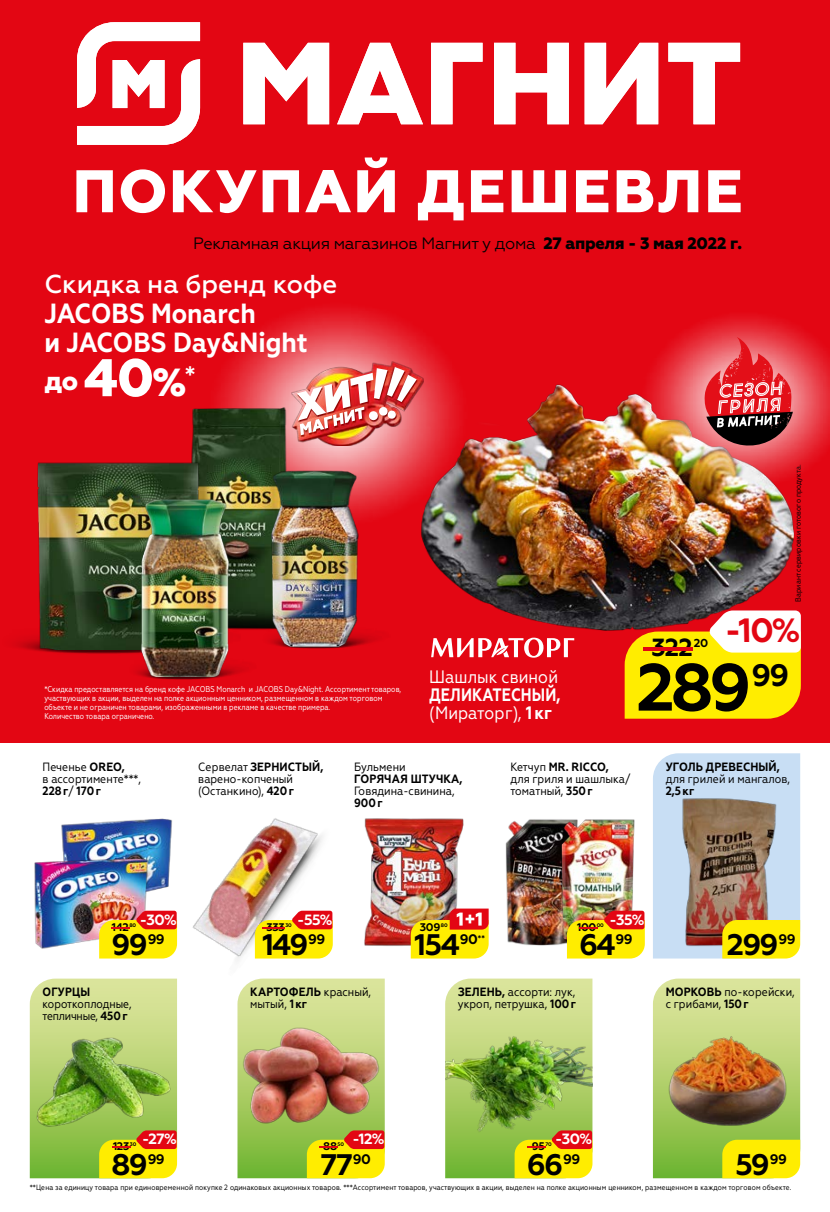
<style>
.page{position:relative;width:830px;height:1212px;background:#fff}
.page>*{position:absolute;margin:0;border:0;box-sizing:border-box;transform-origin:0 0}
.t1{font:700 66.45px "Geometria";color:#000}
.t2{font:800 60px "Geometria";letter-spacing:.03em;color:#fff}
.t3{font:700 33.6px "Geometria";color:#e30613}
.t4{font:700 29.7px "Geometria";letter-spacing:-.055em;color:#000}
.t5{font:700 27.75px/28.8px "Geometria Narrow";color:#fff}
.t6{font:500 25.95px "Geometria";color:#fff}
.t7{font:800 25.95px "Geometria";color:#fff}
.t8{font:700 24.75px "Geometria";color:#000}
.t9{font:700 18px/18px "Geometria Narrow";letter-spacing:.01em;color:#fff;scale:.9 1}
.t10{font:18px "Geometria Narrow";color:#fff}
.t11{font:16.5px "Geometria";letter-spacing:-.02em;color:#000}
.t12{font:700 14.85px "Geometria";color:#fff}
.t13{font:12px/12px "Geometria Narrow";color:#000}
.t14{font:700 12px "Geometria Narrow";letter-spacing:.01em;color:#000}
.t15{font:700 11.55px "Geometria";color:#000}
.t16{font:700 11.1px "Geometria";letter-spacing:-.03em;color:#000}
.t17{font:8.4px/9px "Geometria Narrow";color:#fff;scale:.94 1}
.t18{font:7.65px "Geometria Narrow";letter-spacing:.01em;color:#000}
.t19{font:700 5.1px "Geometria";color:#000}
.s1{font-weight:800}
.s2{font-size:52.95px}
.s3{font-size:39.15px}
.s4{font-weight:400}
.s5{font-size:24.75px;color:#e30613}
.s6{font-weight:700}
.s7{color:#e30613}
.s8{font-size:11.1px;color:#e30613}
</style>
<div class="page">
<div style="left:0;top:0;width:829px;height:743px;background:#e30613"></div>
<img style="left:218px;top:309px;width:227px;height:206px">
<svg style="left:431px;top:43px;width:51px;height:81px"></svg>
<svg style="left:494px;top:43px;width:74px;height:81px"></svg>
<svg style="left:668px;top:43px;width:71px;height:81px"></svg>
<svg style="left:584px;top:43px;width:74px;height:81px"></svg>
<svg style="left:243px;top:43px;width:86px;height:81px"></svg>
<svg style="left:337px;top:43px;width:86px;height:81px"></svg>
<svg style="left:77px;top:22px;width:123px;height:123px"></svg>
<img style="left:799px;top:794px;width:2px;height:152px">
<img style="left:396px;top:366px;width:405px;height:282px">
<img style="left:192px;top:818px;width:128px;height:143px">
<img style="left:61px;top:818px;width:111px;height:73px">
<img style="left:34px;top:844px;width:116px;height:115px">
<svg style="left:624px;top:610px;width:176px;height:109px;background:#eed232"></svg>
<svg style="left:99px;top:911px;width:78px;height:47px;background:#f5b411"></svg>
<img style="left:488px;top:819px;width:43px;height:126px">
<img style="left:531px;top:819px;width:114px;height:127px">
<svg style="left:566px;top:911px;width:78px;height:47px;background:#f0b610"></svg>
<svg style="left:653px;top:753px;width:146px;height:205px;background:#b7b29f"></svg>
<svg style="left:255px;top:911px;width:77px;height:47px;background:#f6c01e"></svg>
<img style="left:364px;top:818px;width:100px;height:128px">
<svg style="left:410px;top:908px;width:78px;height:50px;background:#f0ba1d"></svg>
<svg style="left:431px;top:638px;width:143px;height:20px"></svg>
<img style="left:629px;top:317px;width:200px;height:191px">
<svg style="left:703px;top:337px;width:89px;height:110px"></svg>
<img style="left:652px;top:978px;width:147px;height:200px">
<img style="left:237px;top:978px;width:147px;height:200px">
<img style="left:445px;top:978px;width:147px;height:200px">
<svg style="left:30px;top:978px;width:147px;height:200px;background:#aec65a"></svg>
<img style="left:191px;top:400px;width:105px;height:186px">
<img style="left:238px;top:586px;width:26px;height:34px">
<img style="left:27px;top:611px;width:214px;height:43px">
<img style="left:15px;top:451px;width:211px;height:198px">
<img style="left:106px;top:650px;width:139px;height:30px">
<img style="left:135px;top:497px;width:103px;height:180px">
<img style="left:291px;top:361px;width:132px;height:84px">
<img style="left:297px;top:367px;width:119px;height:68px">
<img style="left:239px;top:620px;width:139px;height:36px">
<img style="left:264px;top:464px;width:107px;height:189px">
<h2 class="t2" style="left:72px;top:156px;width:671px">ПОКУПАЙ ДЕШЕВЛЕ</h2>
<h3 class="t11" style="left:193px;top:234px;width:550px">Рекламная акция магазинов Магнит у дома <span class="s1">27 апреля - 3 мая 2022 г.</span></h3>
<h3 class="t6" style="left:44px;top:269px;width:294px">Скидка на бренд кофе</h3>
<h3 class="t5" style="left:44px;top:299px;width:265px">JACOBS Monarch<br>и JACOBS Day&amp;Night</h3>
<h3 class="t7" style="left:44px;top:366px;width:153px">до <span class="s2">40</span><span class="s3">%</span><sup>*</sup></h3>
<p class="t17" style="left:44px;top:684px;width:381px">*Скидка предоставляется на бренд кофе JACOBS Monarch и JACOBS Day&amp;Night. Ассортимент товаров, участвующих в акции, выделен на полке акционным ценником, размещенном в каждом торговом объекте и не ограничен товарами, изображенными в рекламе в качестве примера.<br>Количество товара ограничено.</p>
<h3 class="t10" style="left:429px;top:666px;width:130px">Шашлык свиной</h3>
<h3 class="t9" style="left:429px;top:686px;width:147px">ДЕЛИКАТЕСНЫЙ, <span class="s4">(Мираторг),</span> 1кг</h3>
<p class="t18" style="left:793px;top:602px;width:139px;rotate:-90deg">Вариант сервировки готового продукта.</p>
<h3 class="t3" style="left:724px;top:610px;width:77px">-10%</h3>
<h3 class="t8" style="left:651px;top:632px;width:43px">322</h3>
<p class="t15" style="left:627px;top:636px;width:82px"><span class="s5">-</span>20</p>
<h1 class="t1" style="left:636px;top:648px;width:154px">289<sup>99</sup></h1>
<p class="t13" style="left:43px;top:761px;width:100px">Печенье <span class="s6">OREO,<br></span>в ассортименте***,<br><span class="s6">228г</span>/ <span class="s6">170г</span></p>
<p class="t13" style="left:198px;top:761px;width:126px">Сервелат <span class="s6">ЗЕРНИСТЫЙ, </span>варено-копченый (Останкино), <span class="s6">420г</span></p>
<p class="t13" style="left:354px;top:761px;width:53px">Бульмени</p>
<p class="t14" style="left:354px;top:772px;width:110px">ГОРЯЧАЯ ШТУЧКА,</p>
<p class="t13" style="left:354px;top:785px;width:102px">Говядина-свинина,</p>
<p class="t14" style="left:354px;top:796px;width:30px">900г</p>
<p class="t13" style="left:510px;top:761px;width:121px">Кетчуп <span class="s6">MR. RICCO, </span>для гриля и шашлыка/ томатный, <span class="s6">350г</span></p>
<p class="t14" style="left:665px;top:760px;width:115px">УГОЛЬ ДРЕВЕСНЫЙ,</p>
<p class="t13" style="left:665px;top:773px;width:126px">для грилей и мангалов,</p>
<p class="t14" style="left:665px;top:784px;width:30px">2,5кг</p>
<p class="t12" style="left:140px;top:911px;width:39px">-30%</p>
<h3 class="t4" style="left:111px;top:927px;width:55px">99<sup>99</sup></h3>
<p class="t16" style="left:105px;top:920px;width:32px"><span class="s7">-</span>142<sup>80</sup></p>
<p class="t12" style="left:297px;top:911px;width:37px">-55%</p>
<p class="t19" style="left:256px;top:922px;width:38px"><span class="s8">-</span>30</p>
<p class="t16" style="left:266px;top:920px;width:20px">333</p>
<h3 class="t4" style="left:262px;top:927px;width:64px">149<sup>99</sup></h3>
<p class="t16" style="left:419px;top:920px;width:29px">309<sup>80</sup></p>
<h3 class="t4" style="left:414px;top:927px;width:72px">154<sup>90</sup><sup>**</sup></h3>
<p class="t12" style="left:609px;top:911px;width:37px">-35%</p>
<h3 class="t4" style="left:578px;top:927px;width:55px">64<sup>99</sup></h3>
<h3 class="t4" style="left:726px;top:927px;width:70px">299<sup>99</sup></h3>
<p class="t16" style="left:573px;top:920px;width:32px"><span class="s7">-</span>100<sup>00</sup></p>
<p class="t14" style="left:43px;top:985px;width:49px">ОГУРЦЫ</p>
<p class="t13" style="left:43px;top:998px;width:90px">короткоплодные, тепличные, <span class="s6">450г</span></p>
<p class="t13" style="left:250px;top:986px;width:122px"><span class="s6">КАРТОФЕЛЬ</span> красный, мытый, <span class="s6">1кг</span></p>
<p class="t13" style="left:457px;top:986px;width:120px"><span class="s6">ЗЕЛЕНЬ,</span> ассорти: лук, укроп, петрушка, <span class="s6">100г</span></p>
<p class="t13" style="left:665px;top:986px;width:130px"><span class="s6">МОРКОВЬ</span> по-корейски, с грибами, <span class="s6">150г</span></p>
<p class="t12" style="left:142px;top:1130px;width:36px">-27%</p>
<h3 class="t4" style="left:111px;top:1147px;width:55px">89<sup>99</sup></h3>
<h3 class="t4" style="left:735px;top:1147px;width:53px">59<sup>99</sup></h3>
<p class="t12" style="left:352px;top:1130px;width:34px">-12%</p>
<h3 class="t4" style="left:320px;top:1147px;width:52px">77<sup>90</sup></h3>
<p class="t12" style="left:555px;top:1130px;width:39px">-30%</p>
<h3 class="t4" style="left:526px;top:1147px;width:55px">66<sup>99</sup></h3>
<p class="t16" style="left:106px;top:1140px;width:32px"><span class="s7">-</span>123<sup>30</sup></p>
<p class="t16" style="left:313px;top:1140px;width:32px"><span class="s7">-</span>88<sup>50</sup></p>
<p class="t16" style="left:521px;top:1140px;width:32px"><span class="s7">-</span>95<sup>70</sup></p>
<p class="t18" style="left:30px;top:1183px;width:762px">**Цена за единицу товара при единовременной покупке 2 одинаковых акционных товаров. ***Ассортимент товаров, участвующих в акции, выделен на полке акционным ценником, размещенном в каждом торговом объекте.</p>
</div>
